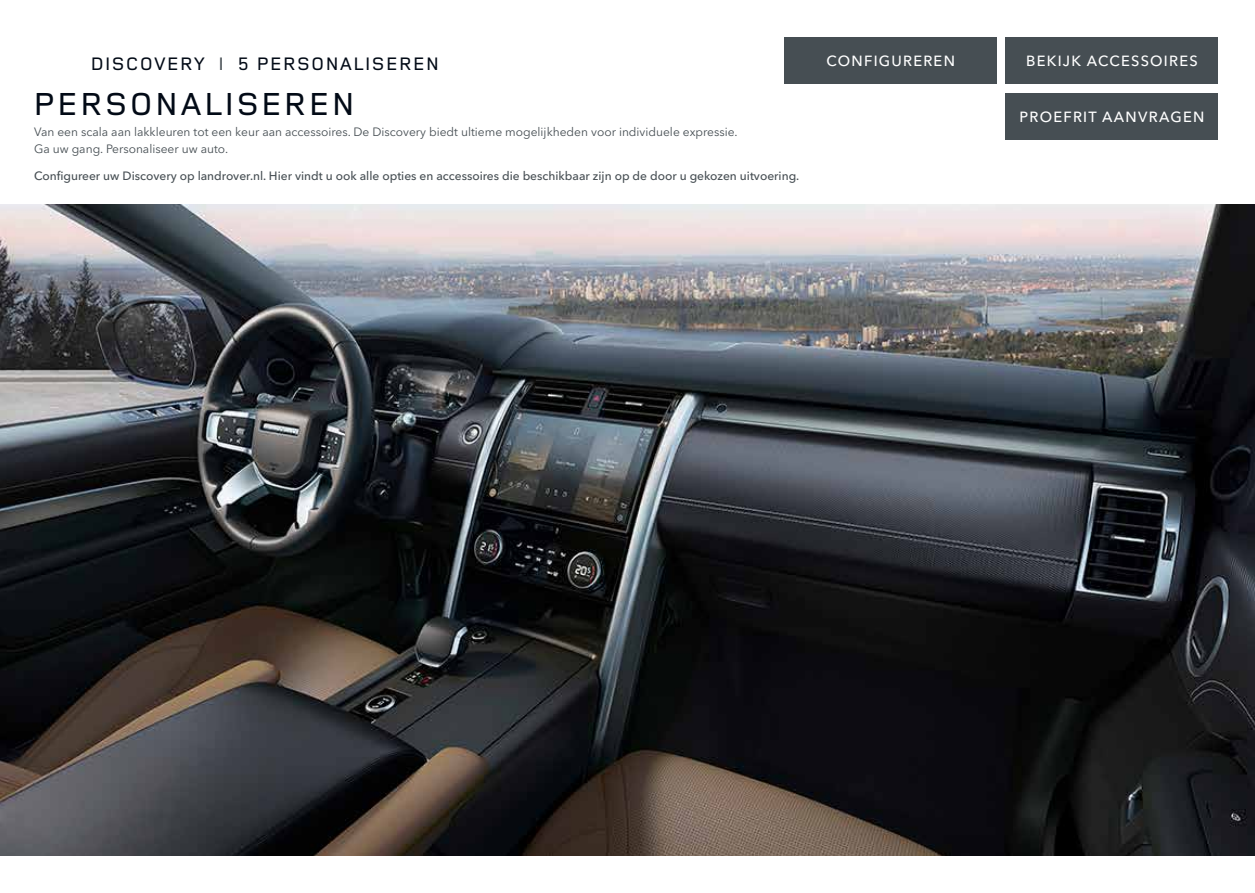
<style>
.page{position:relative;width:1255px;height:893px;background:#fff}
.page>*{position:absolute;margin:0;border:0;box-sizing:border-box;transform-origin:0 0}
.t1{font:500 33px "Land Rover Wide";color:#020a16}
.t2{font:500 18.75px "Land Rover Wide";color:#020a16}
.t3{font:500 14.7px "Avenir Next W1 G";letter-spacing:.085em;color:#fff}
.t4{font:12px/16.5px "Avenir Next W1 G";color:#464e53}
.t5{font:500 12px "Avenir Next W1 G";color:#464e53}
.s1{color:#464e53}
</style>
<div class="page">
<img style="left:0;top:205px;width:1254px;height:650px">
<div style="left:1005px;top:37px;width:213px;height:47px;background:#464e53"></div>
<div style="left:784px;top:37px;width:213px;height:47px;background:#464e53"></div>
<div style="left:1005px;top:93px;width:213px;height:47px;background:#464e53"></div>
<h2 class="t2" style="left:90px;top:50px;width:351px">DISCOVERY <span class="s1">I</span> 5 PERSONALISEREN</h2>
<h1 class="t1" style="left:33px;top:81px;width:324px">PERSONALISEREN</h1>
<p class="t4" style="left:34px;top:124px;width:705px">Van een scala aan lakkleuren tot een keur aan accessoires. De Discovery biedt ultieme mogelijkheden voor individuele expressie.<br>Ga uw gang. Personaliseer uw auto.</p>
<p class="t5" style="left:34px;top:168px;width:766px">Configureer uw Discovery op landrover.nl. Hier vindt u ook alle opties en accessoires die beschikbaar zijn op de door u gekozen uitvoering.</p>
<p class="t3" style="left:826px;top:52px;width:130px">CONFIGUREREN</p>
<p class="t3" style="left:1026px;top:52px;width:173px">BEKIJK ACCESSOIRES</p>
<p class="t3" style="left:1019px;top:108px;width:186px">PROEFRIT AANVRAGEN</p>
</div>
